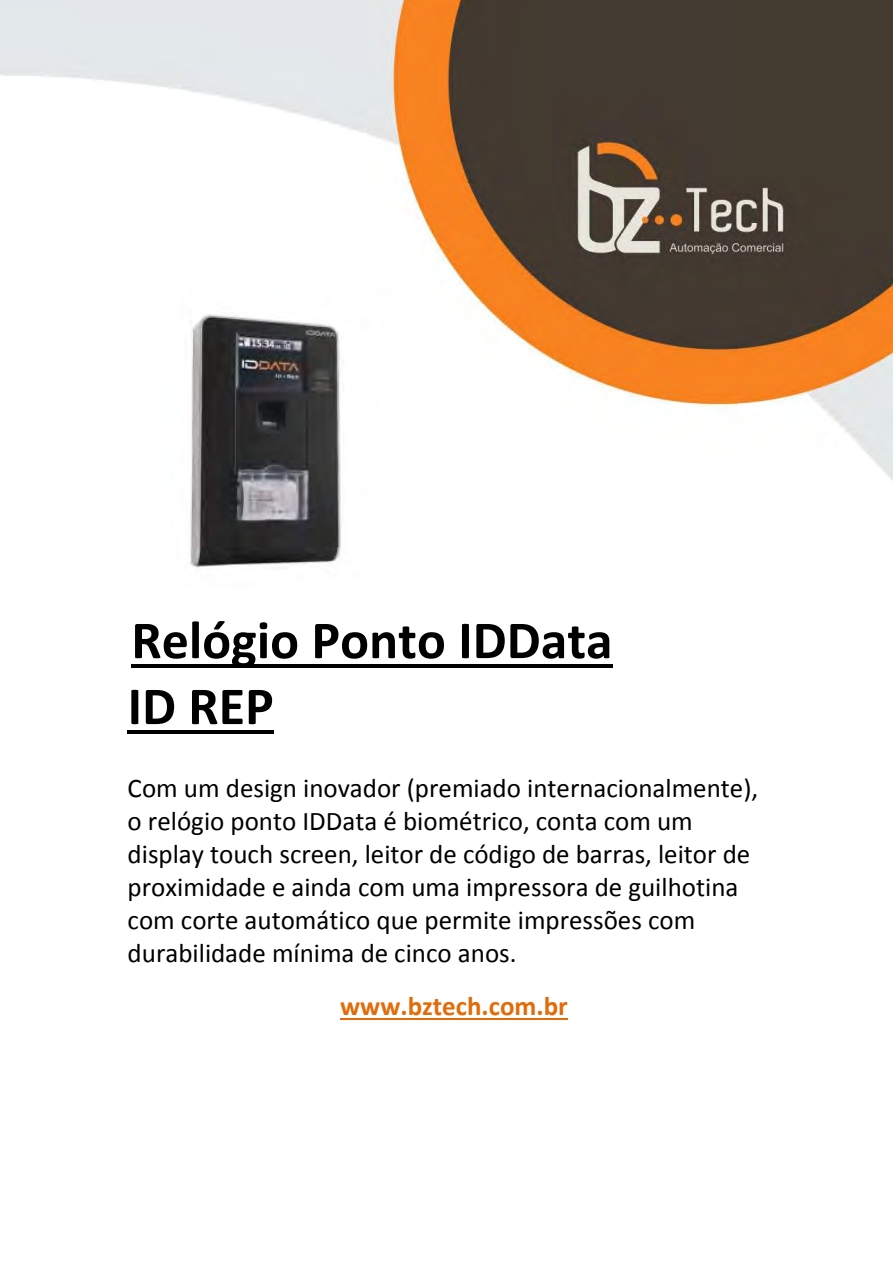
<style>
.page{position:relative;width:893px;height:1263px;background:#fff}
.page>*{position:absolute;margin:0;border:0;box-sizing:border-box;transform-origin:0 0}
.t1{font:700 54px/66px "Calibri";color:#000}
.t2{font:27px/33px "Calibri";color:#000}
.t3{font:700 27px "Calibri";color:#e36c0a}
</style>
<div class="page">
<img style="left:0;top:0;width:893px;height:734px">
<hr style="left:131px;top:664px;width:482px;height:4px;background:#000">
<hr style="left:128px;top:730px;width:146px;height:4px;background:#000">
<hr style="left:340px;top:1018px;width:228px;height:2px;background:#e36c0a">
<img style="left:100px;top:258px;width:329px;height:328px">
<h1 class="t1" style="left:128px;top:612px;width:486px">Relógio Ponto IDData<br>ID REP</h1>
<p class="t2" style="left:128px;top:774px;width:632px">Com um design inovador (premiado internacionalmente), o relógio ponto IDData é biométrico, conta com um display touch screen, leitor de código de barras, leitor de proximidade e ainda com uma impressora de guilhotina com corte automático que permite impressões com durabilidade mínima de cinco anos.</p>
<p class="t3" style="left:340px;top:995px;width:229px">www.bztech.com.br</p>
</div>
